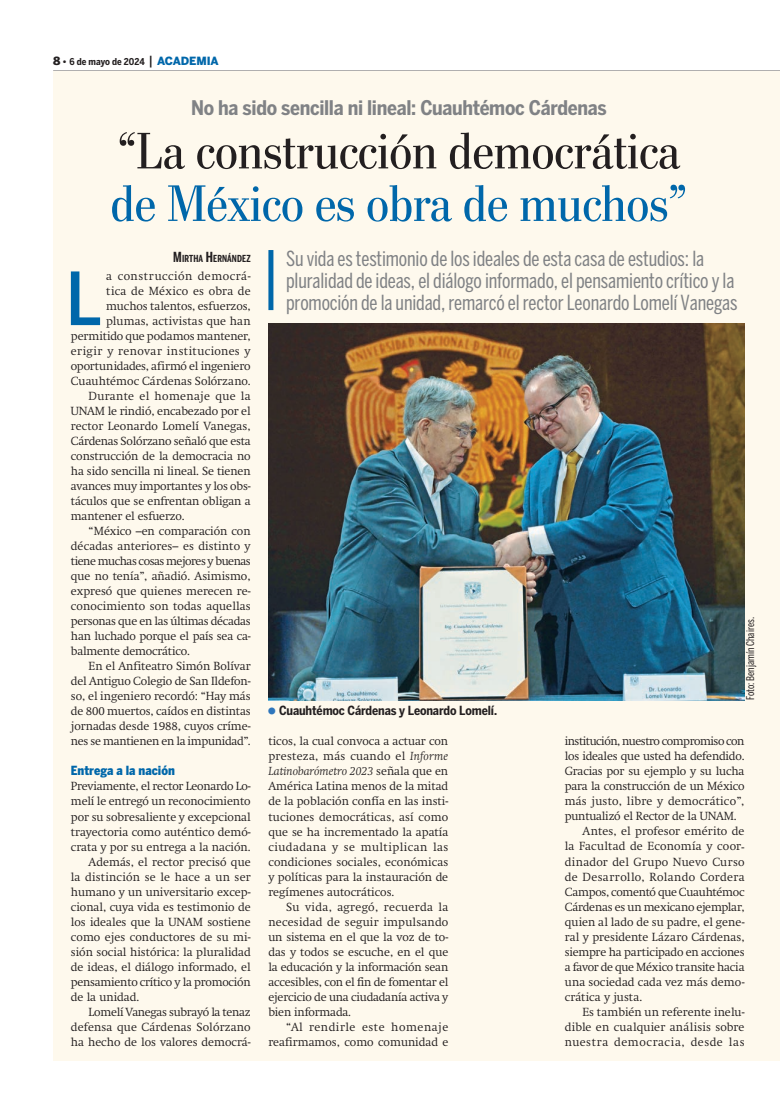
<style>
.page{position:relative;width:780px;height:1117px;background:#fff}
.page>*{position:absolute;margin:0;border:0;box-sizing:border-box;transform-origin:0 0}
.t1{font:500 72.38px "Benton Sans Cond";color:#0067aa}
.t2{font:51.25px "Stilson";color:#231f20}
.t3{font:51.25px "Stilson";color:#0067aa}
.t4{font:20.62px/21.9px "Benton Sans Comp";letter-spacing:-.01em;color:#808285}
.t5{font:700 20px "Benton Sans Cond";letter-spacing:-.015em;color:#808285}
.t6{font:700 12.5px "Benton Sans Cond";letter-spacing:-.01em;color:#231f20}
.t7{font:900 12.5px "Benton Sans Cond";color:#0067aa}
.t8{font:300 11.62px/15px "Swift";color:#231f20;text-align:justify}
.t9{font:300 11.62px "Swift";letter-spacing:-.025em;color:#231f20}
.t10{font:300 11.62px "Swift";letter-spacing:.02em;color:#231f20}
.t11{font:300 11.62px "Swift";letter-spacing:-.02em;color:#231f20}
.t12{font:300 11.62px "Swift";letter-spacing:-.04em;color:#231f20}
.t13{font:300 11.62px "Swift";letter-spacing:.03em;color:#231f20}
.t14{font:300 11.62px "Swift";letter-spacing:.035em;color:#231f20}
.t15{font:300 11.62px "Swift";letter-spacing:.05em;color:#231f20}
.t16{font:300 11.62px "Swift";letter-spacing:.045em;color:#231f20}
.t17{font:10.62px "Benton Sans Comp";color:#231f20}
.t18{font:700 9.62px "Benton Sans Comp";letter-spacing:.01em;color:#231f20}
.t19{font:700 9.38px "Benton Sans Cond";letter-spacing:.01em;color:#231f20}
.s1{font-family:"Benton Sans";font-weight:900;font-size:11.25px}
.s2{font-family:"Benton Sans";font-weight:900}
.s3{font-weight:500;font-size:12.5px}
.s4{font-family:"Benton Sans";font-weight:900;font-size:11.25px;color:#0067aa}
.s5{font-size:13.75px}
.s6{font-style:italic}
</style>
<div class="page">
<hr style="left:53px;top:71px;width:726px;height:1px;background:#231f20">
<div style="left:53px;top:72px;width:726px;height:988px;background:#fef9ed"></div>
<div style="left:268px;top:250px;width:5px;height:60px;background:#0067aa"></div>
<img style="left:268px;top:324px;width:476px;height:376px">
<p class="t19" style="left:53px;top:56px;width:167px"><span class="s1">8</span> <span class="s2">•</span> 6 de mayo de 2024 <span class="s3">|</span> <span class="s4">ACADEMIA</span></p>
<h3 class="t5" style="left:191px;top:96px;width:417px">No ha sido sencilla ni lineal: Cuauhtémoc Cárdenas</h3>
<h2 class="t2" style="left:118px;top:121px;width:564px">“La construcción democrática</h2>
<h2 class="t3" style="left:111px;top:173px;width:578px">de México es obra de muchos”</h2>
<h3 class="t4" style="left:286px;top:247px;width:453px">Su vida es testimonio de los ideales de esta casa de estudios: la pluralidad de ideas, el diálogo informado, el pensamiento crítico y la promoción de la unidad, remarcó el rector Leonardo Lomelí Vanegas</h3>
<p class="t18" style="left:173px;top:253px;width:79px"><span class="s5">M</span>IRTHA <span class="s5">H</span>ERNÁNDEZ</p>
<h1 class="t1" style="left:66px;top:256px;width:38px">L</h1>
<p class="t16" style="left:106px;top:269px;width:146px">a construcción democrá-</p>
<p class="t8" style="left:106px;top:283px;width:146px">tica de México es obra de</p>
<p class="t8" style="left:106px;top:298px;width:146px">muchos talentos, esfuerzos,</p>
<p class="t8" style="left:106px;top:313px;width:146px">plumas, activistas que han</p>
<p class="t8" style="left:71px;top:328px;width:181px">permitido que podamos mantener,</p>
<p class="t14" style="left:71px;top:344px;width:181px">erigir y renovar instituciones y</p>
<p class="t8" style="left:71px;top:358px;width:181px">oportunidades, afirmó el ingeniero</p>
<p class="t8" style="left:71px;top:373px;width:181px">Cuauhtémoc Cárdenas Solórzano.</p>
<p class="t13" style="left:89px;top:389px;width:163px">Durante el homenaje que la</p>
<p class="t8" style="left:71px;top:403px;width:181px">UNAM le rindió, encabezado por el</p>
<p class="t8" style="left:71px;top:418px;width:181px">rector Leonardo Lomelí Vanegas,</p>
<p class="t11" style="left:71px;top:434px;width:181px">Cárdenas Solórzano señaló que esta</p>
<p class="t8" style="left:71px;top:448px;width:181px">construcción de la democracia no</p>
<p class="t8" style="left:71px;top:463px;width:181px">ha sido sencilla ni lineal. Se tienen</p>
<p class="t8" style="left:71px;top:478px;width:181px">avances muy importantes y los obs-</p>
<p class="t8" style="left:71px;top:493px;width:181px">táculos que se enfrentan obligan a</p>
<p class="t8" style="left:71px;top:508px;width:115px">mantener el esfuerzo.</p>
<p class="t8" style="left:89px;top:523px;width:163px">“México –en comparación con</p>
<p class="t8" style="left:71px;top:538px;width:181px">décadas anteriores– es distinto y</p>
<p class="t12" style="left:71px;top:554px;width:181px">tiene muchas cosas mejores y buenas</p>
<p class="t8" style="left:71px;top:568px;width:181px">que no tenía”, añadió. Asimismo,</p>
<p class="t8" style="left:71px;top:583px;width:181px">expresó que quienes merecen re-</p>
<p class="t8" style="left:71px;top:598px;width:181px">conocimiento son todas aquellas</p>
<p class="t11" style="left:71px;top:614px;width:181px">personas que en las últimas décadas</p>
<p class="t8" style="left:71px;top:628px;width:181px">han luchado porque el país sea ca-</p>
<p class="t8" style="left:71px;top:643px;width:120px">balmente democrático.</p>
<p class="t8" style="left:89px;top:658px;width:163px">En el Anfiteatro Simón Bolívar</p>
<p class="t8" style="left:71px;top:673px;width:181px">del Antiguo Colegio de San Ildefon-</p>
<p class="t8" style="left:71px;top:688px;width:181px">so, el ingeniero recordó: “Hay más</p>
<p class="t8" style="left:71px;top:703px;width:181px">de 800 muertos, caídos en distintas</p>
<p class="t8" style="left:71px;top:718px;width:181px">jornadas desde 1988, cuyos críme-</p>
<p class="t9" style="left:71px;top:734px;width:181px">nes se mantienen en la impunidad”.</p>
<p class="t7" style="left:71px;top:763px;width:106px">Entrega a la nación</p>
<p class="t8" style="left:71px;top:778px;width:181px">Previamente, el rector Leonardo Lo-</p>
<p class="t8" style="left:71px;top:793px;width:181px">melí le entregó un reconocimiento</p>
<p class="t8" style="left:71px;top:808px;width:181px">por su sobresaliente y excepcional</p>
<p class="t8" style="left:71px;top:823px;width:181px">trayectoria como auténtico demó-</p>
<p class="t8" style="left:71px;top:838px;width:181px">crata y por su entrega a la nación.</p>
<p class="t8" style="left:89px;top:853px;width:163px">Además, el rector precisó que</p>
<p class="t10" style="left:71px;top:869px;width:181px">la distinción se le hace a un ser</p>
<p class="t8" style="left:71px;top:883px;width:181px">humano y un universitario excep-</p>
<p class="t8" style="left:71px;top:898px;width:181px">cional, cuya vida es testimonio de</p>
<p class="t8" style="left:71px;top:913px;width:181px">los ideales que la UNAM sostiene</p>
<p class="t8" style="left:71px;top:928px;width:181px">como ejes conductores de su mi-</p>
<p class="t8" style="left:71px;top:943px;width:181px">sión social histórica: la pluralidad</p>
<p class="t8" style="left:71px;top:958px;width:181px">de ideas, el diálogo informado, el</p>
<p class="t11" style="left:71px;top:974px;width:181px">pensamiento crítico y la promoción</p>
<p class="t8" style="left:71px;top:988px;width:70px">de la unidad.</p>
<p class="t9" style="left:89px;top:1004px;width:163px">Lomelí Vanegas subrayó la tenaz</p>
<p class="t8" style="left:71px;top:1018px;width:181px">defensa que Cárdenas Solórzano</p>
<p class="t8" style="left:71px;top:1033px;width:181px">ha hecho de los valores democrá-</p>
<p class="t17" style="left:744px;top:700px;width:85px;rotate:-90deg">Foto: Benjamín Chaires.</p>
<p class="t6" style="left:279px;top:703px;width:219px">Cuauhtémoc Cárdenas y Leonardo Lomelí.</p>
<p class="t12" style="left:564px;top:734px;width:181px">institución, nuestro compromiso con</p>
<p class="t8" style="left:564px;top:748px;width:181px">los ideales que usted ha defendido.</p>
<p class="t8" style="left:564px;top:763px;width:181px">Gracias por su ejemplo y su lucha</p>
<p class="t8" style="left:564px;top:778px;width:181px">para la construcción de un México</p>
<p class="t10" style="left:564px;top:794px;width:181px">más justo, libre y democrático”,</p>
<p class="t8" style="left:564px;top:808px;width:173px">puntualizó el Rector de la UNAM.</p>
<p class="t8" style="left:582px;top:823px;width:163px">Antes, el profesor emérito de</p>
<p class="t10" style="left:564px;top:839px;width:181px">la Facultad de Economía y coor-</p>
<p class="t10" style="left:564px;top:854px;width:181px">dinador del Grupo Nuevo Curso</p>
<p class="t13" style="left:564px;top:869px;width:181px">de Desarrollo, Rolando Cordera</p>
<p class="t9" style="left:564px;top:884px;width:181px">Campos, comentó que Cuauhtémoc</p>
<p class="t8" style="left:564px;top:898px;width:181px">Cárdenas es un mexicano ejemplar,</p>
<p class="t8" style="left:564px;top:913px;width:181px">quien al lado de su padre, el gene-</p>
<p class="t8" style="left:564px;top:928px;width:181px">ral y presidente Lázaro Cárdenas,</p>
<p class="t8" style="left:564px;top:943px;width:181px">siempre ha participado en acciones</p>
<p class="t9" style="left:564px;top:959px;width:181px">a favor de que México transite hacia</p>
<p class="t8" style="left:564px;top:973px;width:181px">una sociedad cada vez más demo-</p>
<p class="t8" style="left:564px;top:988px;width:79px">crática y justa.</p>
<p class="t8" style="left:582px;top:1003px;width:163px">Es también un referente inelu-</p>
<p class="t8" style="left:564px;top:1018px;width:181px">dible en cualquier análisis sobre</p>
<p class="t15" style="left:564px;top:1034px;width:181px">nuestra democracia, desde las</p>
<p class="t8" style="left:268px;top:733px;width:181px">ticos, la cual convoca a actuar con presteza, más cuando el <span class="s6">Informe Latinobarómetro 2023</span> señala que en América Latina menos de la mitad de la población confía en las insti&shy;tuciones democráticas, así como que se ha incrementado la apatía ciudadana y se multiplican las condiciones sociales, económicas y políticas para la instauración de regímenes autocráticos.</p>
<p class="t8" style="left:268px;top:898px;width:181px;text-indent:18px">Su vida, agregó, recuerda la necesidad de seguir impulsando un sistema en el que la voz de to&shy;das y todos se escuche, en el que la educación y la información sean accesibles, con el fin de fomentar el ejercicio de una ciudadanía activa y bien informada.</p>
<p class="t8" style="left:268px;top:1018px;width:181px;text-align:right">“Al rendirle este homenaje reafirmamos, como comunidad e</p>
</div>
